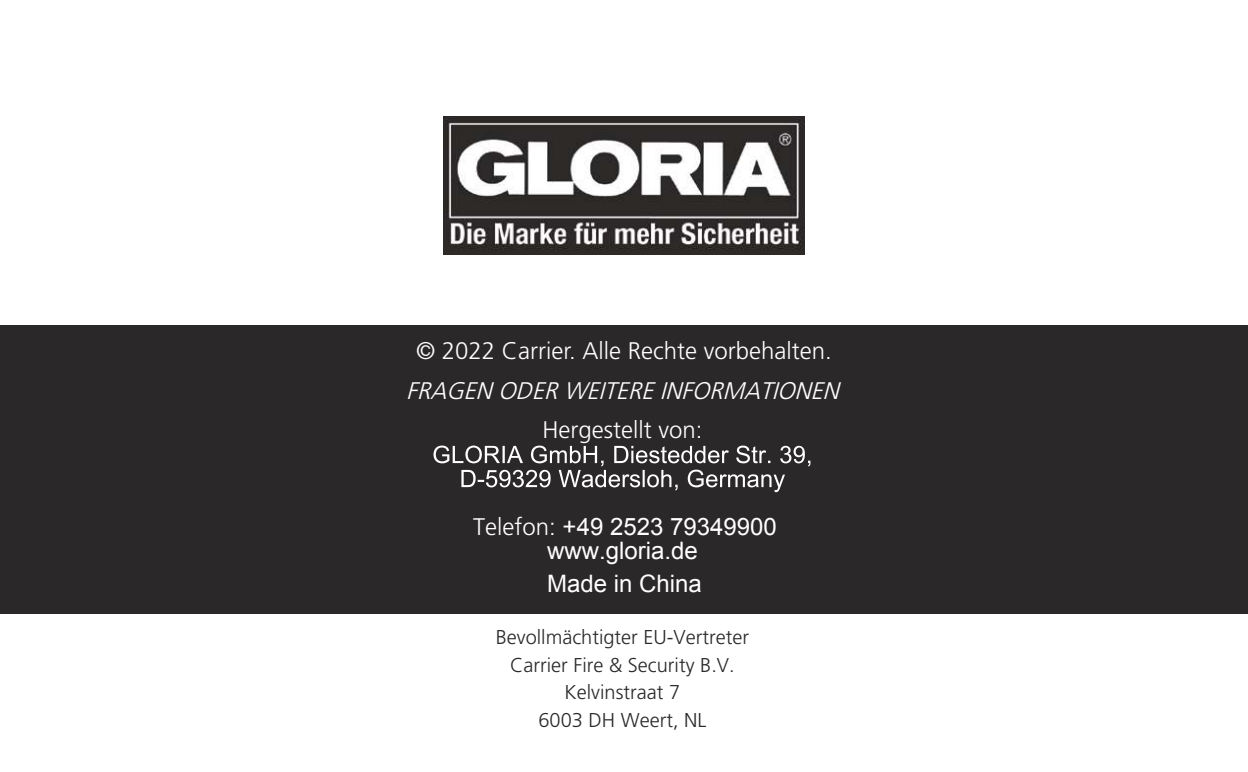
<style>
.page{position:relative;width:1248px;height:772px;background:#fff}
.page>*{position:absolute;margin:0;border:0;box-sizing:border-box;transform-origin:0 0}
.t1{font:300 24px "Frutiger LT Std";color:#fff}
.t2{font:24px/24px "Arial";color:#fff;text-align:center}
.t3{font:italic 300 24px "Frutiger LT Std";color:#fff}
.t4{font:300 20px/27.2px "Frutiger LT Std";color:#2b2829;text-align:center}
.s1{font-family:"Frutiger LT Std";font-weight:300}
</style>
<div class="page">
<div style="left:0;top:325px;width:1247px;height:288px;background:#2b2829"></div>
<svg style="left:433px;top:445px;width:377px;height:47px"></svg>
<img style="left:443px;top:116px;width:361px;height:138px">
<p class="t1" style="left:416px;top:340px;width:417px">© 2022 Carrier. Alle Rechte vorbehalten.</p>
<p class="t3" style="left:406px;top:380px;width:440px">FRAGEN ODER WEITERE INFORMATIONEN</p>
<p class="t1" style="left:542px;top:419px;width:162px">Hergestellt von:</p>
<p class="t2" style="left:473px;top:516px;width:305px"><span class="s1">Telefon:</span> +49 2523 79349900 www.gloria.de</p>
<p class="t2" style="left:547px;top:573px;width:156px">Made in China</p>
<p class="t4" style="left:495px;top:625px;width:255px">Bevollmächtigter EU-Vertreter<br>Carrier Fire &amp; Security B.V.<br>Kelvinstraat 7<br>6003 DH Weert, NL</p>
</div>
